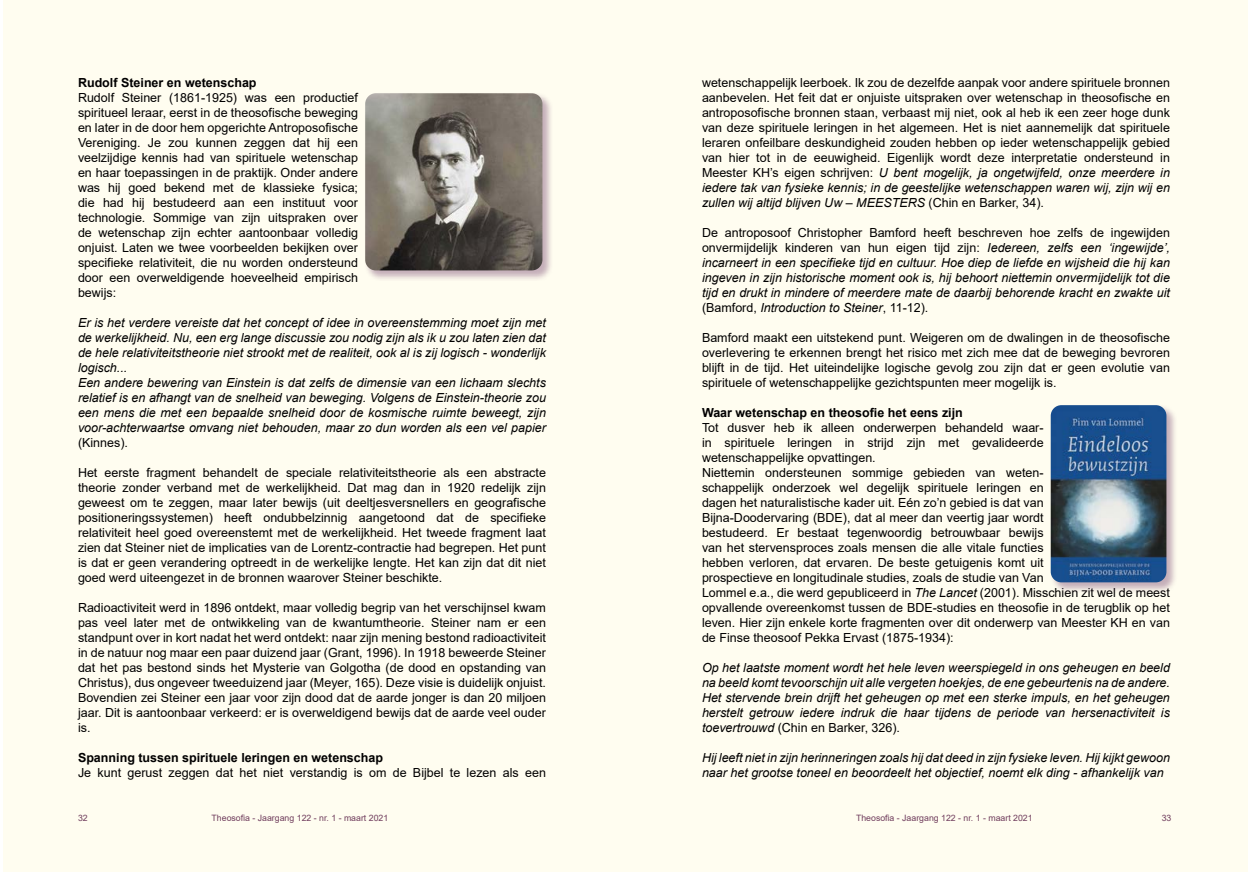
<style>
.page{position:relative;width:1248px;height:872px;background:#fff}
.page>*{position:absolute;margin:0;border:0;box-sizing:border-box;transform-origin:0 0}
.t1{font:12.5px/15px "Arial";color:#000;text-align:justify}
.t2{font:italic 12.5px/15px "Arial";color:#000;text-align:justify}
.t3{font:700 12.5px "Arial";color:#000}
.t4{font:8.75px "Arial";color:#581d53}
.s1{font-style:italic}
.s2{font-style:normal}
</style>
<div class="page">
<div style="left:3px;top:0;width:1244px;height:872px;background:#fffdf0"></div>
<div style="left:1049px;top:404px;width:128px;height:189px;background:#581d53;opacity:.35"></div>
<img style="left:1050px;top:405px;width:116px;height:177px">
<div style="left:364px;top:93px;width:189px;height:188px;background:#581d53;opacity:.35"></div>
<img style="left:365px;top:93px;width:177px;height:177px">
<p class="t3" style="left:78px;top:74px;width:180px">Rudolf Steiner en wetenschap</p>
<p class="t1" style="left:78px;top:90px;width:281px">Rudolf Steiner (1861-1925) was een productief spiritueel leraar, eerst in de theosofische beweging en later in de door hem opgerichte Antroposofische Vereniging. Je zou kunnen zeggen dat hij een veelzijdige kennis had van spirituele wetenschap en haar toepassingen in de praktijk. Onder andere was hij goed bekend met de klassieke fysica; die had hij bestudeerd aan een instituut voor technologie. Sommige van zijn uitspraken over de wetenschap zijn echter aantoonbaar volledig onjuist. Laten we twee voorbeelden bekijken over specifieke relativiteit, die nu worden ondersteund door een overweldigende hoeveelheid empirisch bewijs:</p>
<p class="t2" style="left:78px;top:315px;width:469px;text-align:left">Er is het verdere vereiste dat het concept of idee in overeenstemming moet zijn met de werkelijkheid. Nu, een erg lange discussie zou nodig zijn als ik u zou laten zien dat de hele relativiteitstheorie niet strookt met de realiteit, ook al is zij logisch - wonderlijk logisch...<br>Een andere bewering van Einstein is dat zelfs de dimensie van een lichaam slechts relatief is en afhangt van de snelheid van beweging. Volgens de Einstein-theorie zou een mens die met een bepaalde snelheid door de kosmische ruimte beweegt, zijn voor-achterwaartse omvang niet behouden, maar zo dun worden als een vel papier</p>
<p class="t1" style="left:78px;top:435px;width:52px">(Kinnes).</p>
<p class="t1" style="left:78px;top:465px;width:469px">Het eerste fragment behandelt de speciale relativiteitstheorie als een abstracte theorie zonder verband met de werkelijkheid. Dat mag dan in 1920 redelijk zijn geweest om te zeggen, maar later bewijs (uit deeltjesversnellers en geografische positioneringssystemen) heeft ondubbelzinnig aangetoond dat de specifieke relativiteit heel goed overeenstemt met de werkelijkheid. Het tweede fragment laat zien dat Steiner niet de implicaties van de Lorentz-contractie had begrepen. Het punt is dat er geen verandering optreedt in de werkelijke lengte. Het kan zijn dat dit niet goed werd uiteengezet in de bronnen waarover Steiner beschikte.</p>
<p class="t1" style="left:78px;top:600px;width:469px">Radioactiviteit werd in 1896 ontdekt, maar volledig begrip van het verschijnsel kwam pas veel later met de ontwikkeling van de kwantumtheorie. Steiner nam er een standpunt over in kort nadat het werd ontdekt: naar zijn mening bestond radioactiviteit in de natuur nog maar een paar duizend jaar (Grant, 1996). In 1918 beweerde Steiner dat het pas bestond sinds het Mysterie van Golgotha (de dood en opstanding van Christus), dus ongeveer tweeduizend jaar (Meyer, 165). Deze visie is duidelijk onjuist.<br>Bovendien zei Steiner een jaar voor zijn dood dat de aarde jonger is dan 20 miljoen jaar. Dit is aantoonbaar verkeerd: er is overweldigend bewijs dat de aarde veel ouder is.</p>
<p class="t3" style="left:78px;top:749px;width:306px">Spanning tussen spirituele leringen en wetenschap</p>
<p class="t1" style="left:78px;top:765px;width:469px">Je kunt gerust zeggen dat het niet verstandig is om de Bijbel te lezen als een</p>
<p class="t1" style="left:702px;top:75px;width:469px">wetenschappelijk leerboek. Ik zou de dezelfde aanpak voor andere spirituele bronnen aanbevelen. Het feit dat er onjuiste uitspraken over wetenschap in theosofische en antroposofische bronnen staan, verbaast mij niet, ook al heb ik een zeer hoge dunk van deze spirituele leringen in het algemeen. Het is niet aannemelijk dat spirituele leraren onfeilbare deskundigheid zouden hebben op ieder wetenschappelijk gebied van hier tot in de eeuwigheid. Eigenlijk wordt deze interpretatie ondersteund in Meester KH’s eigen schrijven: <span class="s1">U bent mogelijk, ja ongetwijfeld, onze meerdere in iedere tak van fysieke kennis; in de geestelijke wetenschappen waren wij, zijn wij en zullen wij altijd blijven Uw – MEESTERS</span> (Chin en Barker, 34).</p>
<p class="t2" style="left:702px;top:225px;width:469px"><span class="s2">De antroposoof Christopher Bamford heeft beschreven hoe zelfs de ingewijden onvermijdelijk kinderen van hun eigen tijd zijn:</span> Iedereen, zelfs een ‘ingewijde’, incarneert in een specifieke tijd en cultuur. Hoe diep de liefde en wijsheid die hij kan ingeven in zijn historische moment ook is, hij behoort niettemin onvermijdelijk tot die tijd en drukt in mindere of meerdere mate de daarbij behorende kracht en zwakte uit <span class="s2">(Bamford,</span> Introduction to Steiner<span class="s2">, 11-12).</span></p>
<p class="t1" style="left:702px;top:330px;width:469px">Bamford maakt een uitstekend punt. Weigeren om de dwalingen in de theosofische overlevering te erkennen brengt het risico met zich mee dat de beweging bevroren blijft in de tijd. Het uiteindelijke logische gevolg zou zijn dat er geen evolutie van spirituele of wetenschappelijke gezichtspunten meer mogelijk is.</p>
<p class="t3" style="left:702px;top:404px;width:262px">Waar wetenschap en theosofie het eens zijn</p>
<p class="t1" style="left:702px;top:420px;width:469px;text-align:left">Tot dusver heb ik alleen onderwerpen behandeld waar-<br>in spirituele leringen in strijd zijn met gevalideerde<br>wetenschappelijke opvattingen.<br>Niettemin ondersteunen sommige gebieden van weten-<br>schappelijk onderzoek wel degelijk spirituele leringen en<br>dagen het naturalistische kader uit. Eén zo’n gebied is dat van<br>Bijna-Doodervaring (BDE), dat al meer dan veertig jaar wordt<br>bestudeerd. Er bestaat tegenwoordig betrouwbaar bewijs<br>van het stervensproces zoals mensen die alle vitale functies<br>hebben verloren, dat ervaren. De beste getuigenis komt uit<br>prospectieve en longitudinale studies, zoals de studie van Van<br>Lommel e.a., die werd gepubliceerd in <span class="s1">The Lancet</span> (2001). Misschien zit wel de meest opvallende overeenkomst tussen de BDE-studies en theosofie in de terugblik op het leven. Hier zijn enkele korte fragmenten over dit onderwerp van Meester KH en van de Finse theosoof Pekka Ervast (1875-1934):</p>
<p class="t2" style="left:702px;top:660px;width:469px">Op het laatste moment wordt het hele leven weerspiegeld in ons geheugen en beeld na beeld komt tevoorschijn uit alle vergeten hoekjes, de ene gebeurtenis na de andere.<br>Het stervende brein drijft het geheugen op met een sterke impuls, en het geheugen herstelt getrouw iedere indruk die haar tijdens de periode van hersenactiviteit is toevertrouwd <span class="s2">(Chin en Barker, 326).</span></p>
<p class="t2" style="left:702px;top:750px;width:469px">Hij leeft niet in zijn herinneringen zoals hij dat deed in zijn fysieke leven. Hij kijkt gewoon naar het grootse toneel en beoordeelt het objectief, noemt elk ding - afhankelijk van</p>
<p class="t4" style="left:78px;top:812px;width:11px">32</p>
<p class="t4" style="left:212px;top:812px;width:178px">Theosofia - Jaargang 122 - nr. 1 - maart 2021</p>
<p class="t4" style="left:856px;top:812px;width:178px">Theosofia - Jaargang 122 - nr. 1 - maart 2021</p>
<p class="t4" style="left:1161px;top:812px;width:11px">33</p>
</div>
